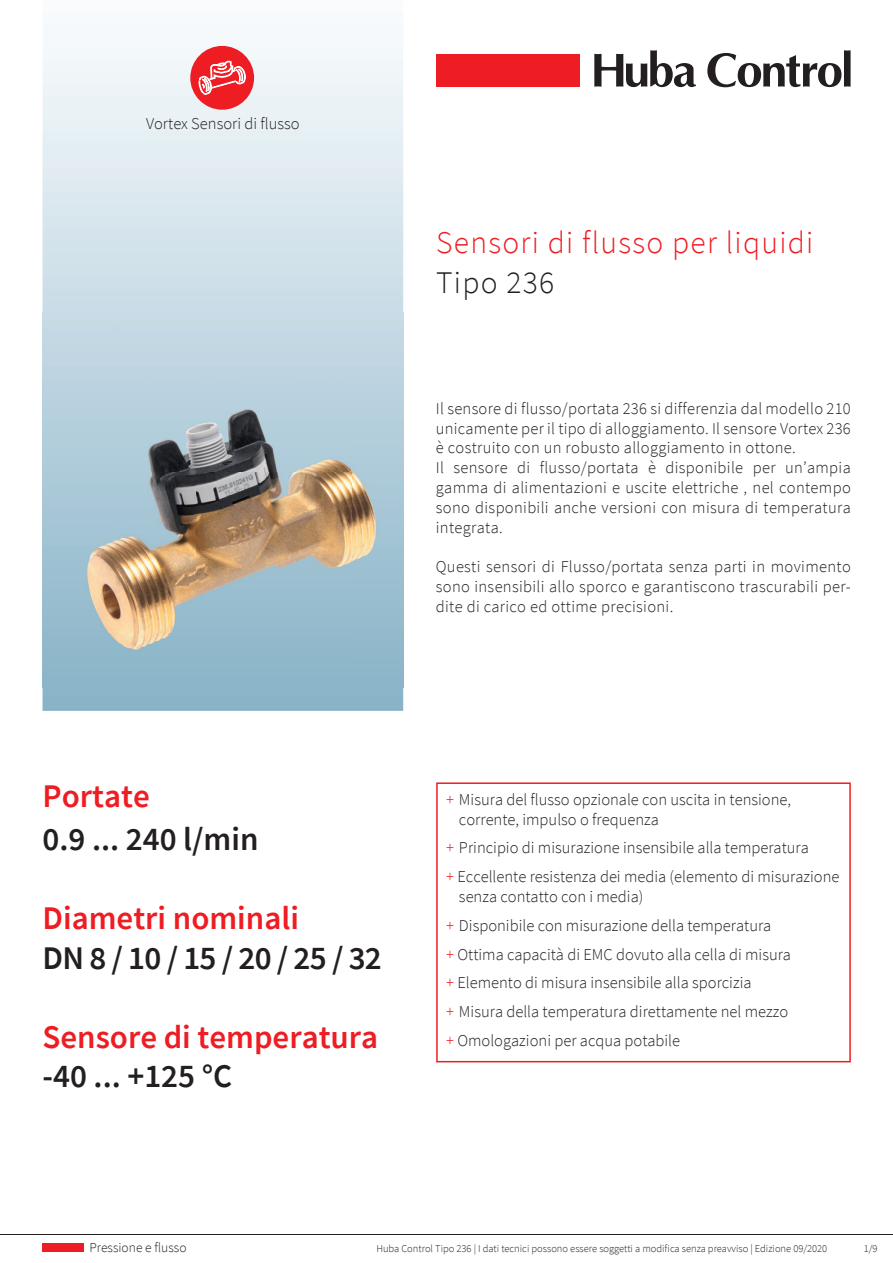
<style>
.page{position:relative;width:893px;height:1263px;background:#fff}
.page>*{position:absolute;margin:0;border:0;box-sizing:border-box;transform-origin:0 0}
.t1{font:600 33px "Source Sans Pro";color:#ee1d23}
.t2{font:600 33px "Source Sans Pro";color:#231f20}
.t3{font:600 33px "Source Sans Pro";letter-spacing:-.02em;color:#231f20}
.t4{font:300 31.5px "Source Sans Pro";letter-spacing:.04em;color:#ee1d23}
.t5{font:300 31.5px "Source Sans Pro";letter-spacing:.04em;color:#231f20}
.t6{font:300 16.5px/28.8px "Source Sans Pro";color:#231f20}
.t7{font:300 16.5px/19.8px "Source Sans Pro";letter-spacing:.02em;color:#231f20}
.t8{font:300 13.5px "Source Sans Pro";color:#231f20}
.t9{font:300 10.5px "Source Sans Pro";color:#231f20}
.s1{color:#ee1d23}
</style>
<div class="page">
<hr style="left:0;top:1234px;width:893px;height:1px;background:#231f20">
<div style="left:43px;top:1243px;width:41px;height:9px;background:#ee1d23"></div>
<svg style="left:43px;top:45px;width:360px;height:666px;background:#d7e5ec"></svg>
<svg style="left:436px;top:782px;width:415px;height:280px"></svg>
<div style="left:436px;top:54px;width:144px;height:33px;background:#ee1d23"></div>
<svg style="left:594px;top:50px;width:102px;height:37px"></svg>
<svg style="left:707px;top:50px;width:144px;height:37px"></svg>
<div style="left:190px;top:46px;width:64px;height:64px;background:#ee1d23;border-radius:50%"></div>
<svg style="left:199px;top:61px;width:47px;height:34px"></svg>
<img style="left:42px;top:312px;width:361px;height:375px">
<p class="t6" style="left:146px;top:109px;width:155px">Vortex Sensori di flusso</p>
<h2 class="t4" style="left:436px;top:222px;width:379px">Sensori di flusso per liquidi</h2>
<h2 class="t5" style="left:436px;top:262px;width:120px">Tipo 236</h2>
<p class="t7" style="left:436px;top:398px;width:416px">Il sensore di flusso/portata 236 si differenzia dal modello 210 unicamente per il tipo di alloggiamento. Il sensore Vortex 236 è costruito con un robusto alloggiamento in ottone.<br>Il sensore di flusso/portata è disponibile per un’ampia gamma di alimentazioni e uscite elettriche , nel contempo sono disponibili anche versioni con misura di temperatura integrata.</p>
<p class="t6" style="left:436px;top:556px;width:416px;line-height:19.8px;text-align:justify">Questi sensori di Flusso/portata senza parti in movimento sono insensibili allo sporco e garantiscono trascurabili per&shy;dite di carico ed ottime precisioni.</p>
<h1 class="t1" style="left:43px;top:775px;width:109px">Portate</h1>
<h1 class="t2" style="left:43px;top:817px;width:217px">0.9 ... 240 l/min</h1>
<h1 class="t1" style="left:43px;top:896px;width:258px">Diametri nominali</h1>
<h1 class="t3" style="left:43px;top:936px;width:341px">DN 8 / 10 / 15 / 20 / 25 / 32</h1>
<h1 class="t1" style="left:43px;top:1015px;width:337px">Sensore di temperatura</h1>
<h1 class="t2" style="left:43px;top:1055px;width:191px">-40 ... +125 °C</h1>
<p class="t6" style="left:459px;top:789px;width:334px;line-height:19.8px;text-indent:-13px"><span class="s1">+</span> Misura del flusso opzionale con uscita in tensione, corrente, impulso o frequenza</p>
<p class="t6" style="left:446px;top:833px;width:395px"><span class="s1">+</span> Principio di misurazione insensibile alla temperatura<br><span class="s1">+</span> Eccellente resistenza dei media (elemento di misurazione</p>
<p class="t6" style="left:446px;top:882px;width:346px;text-indent:13px">senza contatto con i media)<br><span class="s1">+</span> Disponibile con misurazione della temperatura<br><span class="s1">+</span> Ottima capacità di EMC dovuto alla cella di misura <span class="s1">+</span> Elemento di misura insensibile alla sporcizia<br><span class="s1">+</span> Misura della temperatura direttamente nel mezzo <span class="s1">+</span> Omologazioni per acqua potabile</p>
<p class="t8" style="left:90px;top:1239px;width:98px">Pressione e flusso</p>
<p class="t9" style="left:376px;top:1242px;width:452px">Huba Control Tipo 236 | I dati tecnici possono essere soggetti a modifica senza preavviso | Edizione 09/2020</p>
<p class="t9" style="left:864px;top:1242px;width:15px">1/9</p>
</div>
